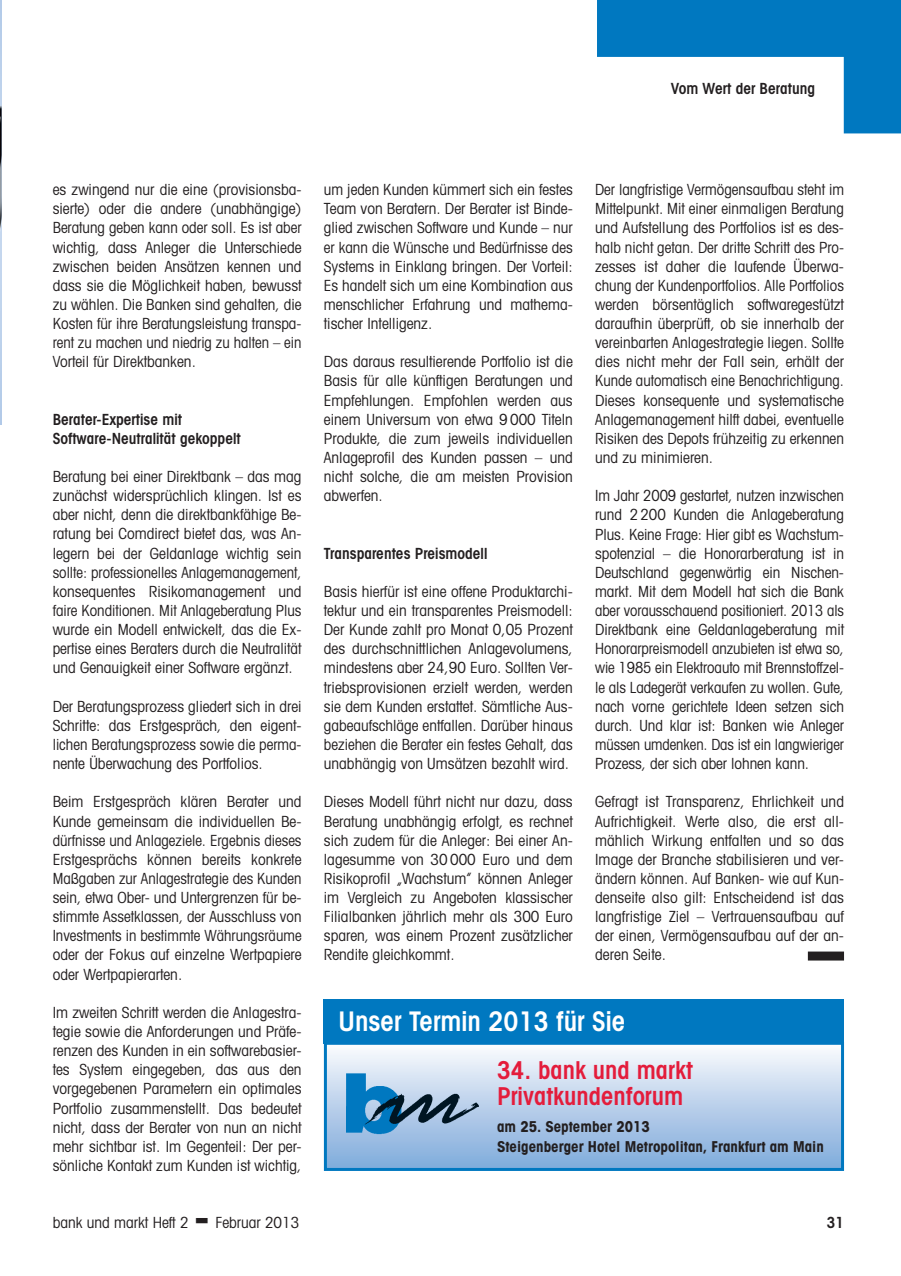
<style>
.page{position:relative;width:901px;height:1276px;background:#fff}
.page>*{position:absolute;margin:0;border:0;box-sizing:border-box;transform-origin:0 0}
.t1{font:600 condensed 27px "Avant Garde";color:#fff}
.t2{font:600 condensed 24.6px/26.2px "Avant Garde";color:#e41c3b}
.t3{font:condensed 15.3px/19.2px "Avant Garde";color:#231f20;text-align:justify}
.t4{font:600 condensed 15.3px/19.2px "Avant Garde";color:#231f20}
.t5{font:700 condensed 15px/19.6px "Avant Garde";color:#231f20}
</style>
<div class="page">
<hr style="left:0;top:0;width:2px;height:425px;background:#bbd0eb">
<img style="left:0;top:106px;width:2px;height:153px">
<div style="left:807px;top:952px;width:37px;height:9px;background:#231f20"></div>
<div style="left:325px;top:1043px;width:517px;height:126px;background:linear-gradient(to bottom,#fbfbfd,#7eaadb)"></div>
<div style="left:324px;top:1042px;width:520px;height:129px;border:3px solid #0078c0"></div>
<div style="left:324px;top:999px;width:520px;height:44px;background:#0078c0"></div>
<img style="left:346px;top:1073px;width:61px;height:64px">
<img style="left:363px;top:1090px;width:119px;height:37px">
<svg style="left:597px;top:0;width:304px;height:133px"></svg>
<p class="t4" style="left:670px;top:79px;width:146px">Vom Wert der Beratung</p>
<p class="t3" style="left:53px;top:180px;width:250px">es zwingend nur die eine (provisionsba&shy;sierte) oder die andere (unabhängige)<br>Beratung geben kann oder soll. Es ist aber wichtig, dass Anleger die Unterschiede zwischen beiden Ansätzen kennen und dass sie die Möglichkeit haben, bewusst zu wählen. Die Banken sind gehalten, die Kosten für ihre Beratungsleistung transpa&shy;rent zu machen und niedrig zu halten – ein Vorteil für Direktbanken.</p>
<p class="t4" style="left:53px;top:409px;width:189px">Berater-Expertise mit<br>Software-Neutralität gekoppelt</p>
<p class="t3" style="left:53px;top:467px;width:250px">Beratung bei einer Direktbank – das mag zunächst widersprüchlich klingen. Ist es aber nicht, denn die direktbankfähige Be&shy;ratung bei Comdirect bietet das, was An&shy;legern bei der Geldanlage wichtig sein sollte: professionelles Anlagemanagement, konsequentes Risikomanagement und faire Konditionen. Mit Anlageberatung Plus wurde ein Modell entwickelt, das die Ex&shy;pertise eines Beraters durch die Neutralität und Genauigkeit einer Software ergänzt.</p>
<p class="t3" style="left:53px;top:696px;width:250px">Der Beratungsprozess gliedert sich in drei Schritte: das Erstgespräch, den eigent&shy;lichen Beratungsprozess sowie die perma&shy;nente Überwachung des Portfolios.</p>
<p class="t3" style="left:53px;top:792px;width:250px">Beim Erstgespräch klären Berater und Kunde gemeinsam die individuellen Be&shy;dürfnisse und Anlageziele. Ergebnis dieses Erstgesprächs können bereits konkrete Maßgaben zur Anlagestrategie des Kunden sein, etwa Ober- und Untergrenzen für be&shy;stimmte Assetklassen, der Ausschluss von Investments in bestimmte Währungsräume oder der Fokus auf einzelne Wertpapiere oder Wertpapierarten.</p>
<p class="t3" style="left:53px;top:1002px;width:250px">Im zweiten Schritt werden die Anlagestra&shy;tegie sowie die Anforderungen und Präfe&shy;renzen des Kunden in ein softwarebasier&shy;tes System eingegeben, das aus den vorgegebenen Parametern ein optimales Portfolio zusammenstellt. Das bedeutet nicht, dass der Berater von nun an nicht mehr sichtbar ist. Im Gegenteil: Der per&shy;sönliche Kontakt zum Kunden ist wichtig,</p>
<p class="t3" style="left:324px;top:180px;width:250px">um jeden Kunden kümmert sich ein festes Team von Beratern. Der Berater ist Binde&shy;glied zwischen Software und Kunde – nur er kann die Wünsche und Bedürfnisse des Systems in Einklang bringen. Der Vorteil:<br>Es handelt sich um eine Kombination aus menschlicher Erfahrung und mathema&shy;tischer Intelligenz.</p>
<p class="t3" style="left:324px;top:352px;width:250px">Das daraus resultierende Portfolio ist die Basis für alle künftigen Beratungen und Empfehlungen. Empfohlen werden aus einem Universum von etwa 9 000 Titeln Produkte, die zum jeweils individuellen Anlageprofil des Kunden passen – und nicht solche, die am meisten Provision abwerfen.</p>
<p class="t4" style="left:324px;top:543px;width:165px">Transparentes Preismodell</p>
<p class="t3" style="left:324px;top:581px;width:250px">Basis hierfür ist eine offene Produktarchi&shy;tektur und ein transparentes Preismodell:<br>Der Kunde zahlt pro Monat 0,05 Prozent des durchschnittlichen Anlagevolumens, mindestens aber 24,90 Euro. Sollten Ver&shy;triebsprovisionen erzielt werden, werden sie dem Kunden erstattet. Sämtliche Aus&shy;gabeaufschläge entfallen. Darüber hinaus beziehen die Berater ein festes Gehalt, das unabhängig von Umsätzen bezahlt wird.</p>
<p class="t3" style="left:324px;top:792px;width:250px">Dieses Modell führt nicht nur dazu, dass Beratung unabhängig erfolgt, es rechnet sich zudem für die Anleger: Bei einer An&shy;lagesumme von 30 000 Euro und dem Risikoprofil „Wachstum” können Anleger im Vergleich zu Angeboten klassischer Filialbanken jährlich mehr als 300 Euro sparen, was einem Prozent zusätzlicher Rendite gleichkommt.</p>
<p class="t3" style="left:595px;top:180px;width:250px">Der langfristige Vermögensaufbau steht im Mittelpunkt. Mit einer einmaligen Beratung und Aufstellung des Portfolios ist es des&shy;halb nicht getan. Der dritte Schritt des Pro&shy;zesses ist daher die laufende Überwa&shy;chung der Kundenportfolios. Alle Portfolios werden börsentäglich softwaregestützt daraufhin überprüft, ob sie innerhalb der vereinbarten Anlagestrategie liegen. Sollte dies nicht mehr der Fall sein, erhält der Kunde automatisch eine Benachrichtigung.<br>Dieses konsequente und systematische Anlagemanagement hilft dabei, eventuelle Risiken des Depots frühzeitig zu erkennen und zu minimieren.</p>
<p class="t3" style="left:595px;top:486px;width:250px">Im Jahr 2009 gestartet, nutzen inzwischen rund 2 200 Kunden die Anlageberatung Plus. Keine Frage: Hier gibt es Wachstum&shy;spotenzial – die Honorarberatung ist in Deutschland gegenwärtig ein Nischen&shy;markt. Mit dem Modell hat sich die Bank aber vorausschauend positioniert. 2013 als Direktbank eine Geldanlageberatung mit Honorarpreismodell anzubieten ist etwa so, wie 1985 ein Elektroauto mit Brennstoffzel&shy;le als Ladegerät verkaufen zu wollen. Gute, nach vorne gerichtete Ideen setzen sich durch. Und klar ist: Banken wie Anleger müssen umdenken. Das ist ein langwieriger Prozess, der sich aber lohnen kann.</p>
<p class="t3" style="left:595px;top:792px;width:250px">Gefragt ist Transparenz, Ehrlichkeit und Aufrichtigkeit. Werte also, die erst all&shy;mählich Wirkung entfalten und so das Image der Branche stabilisieren und ver&shy;ändern können. Auf Banken- wie auf Kun&shy;denseite also gilt: Entscheidend ist das langfristige Ziel – Vertrauensaufbau auf der einen, Vermögensaufbau auf der an&shy;deren Seite.</p>
<h1 class="t1" style="left:338px;top:1005px;width:288px">Unser Termin 2013 für Sie</h1>
<h2 class="t2" style="left:497px;top:1056px;width:197px">34. bank und markt<br>Privatkundenforum</h2>
<p class="t5" style="left:497px;top:1117px;width:328px">am 25. September 2013<br>Steigenberger Hotel Metropolitan, Frankfurt am Main</p>
<p class="t3" style="left:53px;top:1213px;width:137px">bank und markt Heft 2</p>
<p class="t3" style="left:215px;top:1213px;width:85px">Februar 2013</p>
<p class="t4" style="left:826px;top:1213px;width:19px">31</p>
</div>
